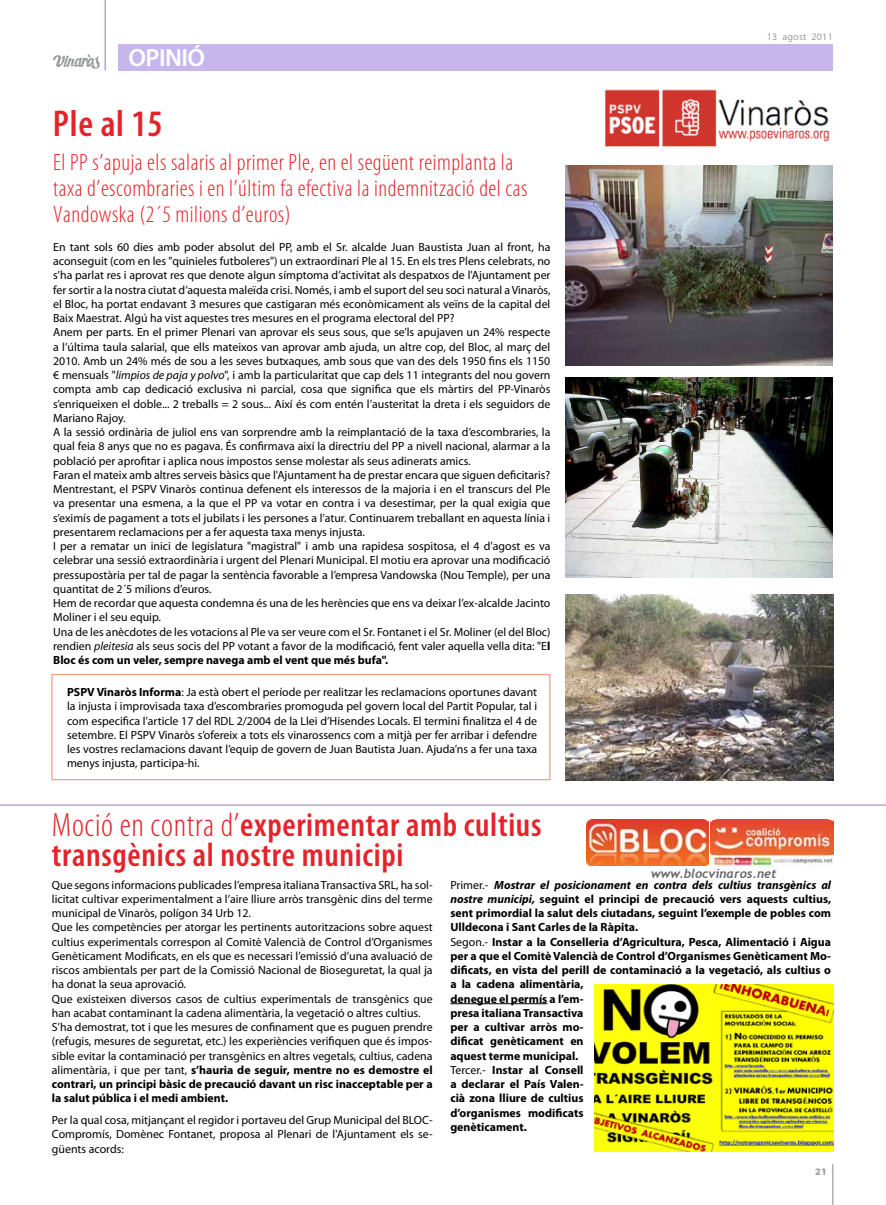
<style>
.page{position:relative;width:886px;height:1205px;background:#fff}
.page>*{position:absolute;margin:0;border:0;box-sizing:border-box;transform-origin:0 0}
.t1{font:600 condensed 37.5px "Myriad Pro";letter-spacing:.02em;color:#e4232a}
.t2{font:600 condensed 33.75px/30px "Myriad Pro";letter-spacing:.02em;color:#e4232a}
.t3{font:600 25px "Myriad Pro";letter-spacing:-.02em;color:#fff}
.t4{font:300 condensed 23.75px/26.2px "Myriad Pro";letter-spacing:.02em;color:#e4232a}
.t5{font:italic 700 12.62px "Trebuchet";color:#646567}
.t6{font:11.88px/14.2px "Myriad Pro";color:#000}
.t7{font:700 11.88px/14.2px "Myriad Pro";color:#000}
.t8{font:10px "Myriad Pro";letter-spacing:.025em;color:#9c9e9f}
.t9{font:900 10px "Myriad Pro";color:#9c9e9f}
.s1{font-style:italic}
.s2{font-weight:700}
.s3{font-weight:300}
.s4{font-weight:400}
</style>
<div class="page">
<hr style="left:832px;top:1164px;width:1px;height:41px;background:#9c9e9f">
<img style="left:711px;top:820px;width:123px;height:49px">
<img style="left:586px;top:819px;width:122px;height:46px">
<hr style="left:0;top:804px;width:886px;height:2px;background:#a897c4">
<img style="left:605px;top:89px;width:225px;height:58px">
<hr style="left:105px;top:0;width:1px;height:71px;background:#a897c4">
<svg style="left:53px;top:54px;width:47px;height:15px"></svg>
<div style="left:118px;top:44px;width:714px;height:27px;background:#c7b6ec"></div>
<hr style="left:450px;top:1003px;width:97px;height:1px;background:#000">
<img style="left:594px;top:984px;width:240px;height:168px">
<img style="left:566px;top:594px;width:268px;height:186px">
<img style="left:566px;top:378px;width:266px;height:200px">
<img style="left:566px;top:165px;width:267px;height:200px">
<div style="left:51px;top:674px;width:499px;height:106px;border:1px solid #f3a087"></div>
<h3 class="t3" style="left:128px;top:42px;width:78px">OPINIÓ</h3>
<h1 class="t1" style="left:53px;top:101px;width:111px">Ple al 15</h1>
<h3 class="t4" style="left:53px;top:149px;width:476px">El PP s’apuja els salaris al primer Ple, en el següent reimplanta la taxa d’escombraries i en l’últim fa efectiva la indemnització del cas<br>Vandowska (2´5 milions d’euros)</h3>
<p class="t6" style="left:53px;top:239px;width:499px">En tant sols 60 dies amb poder absolut del PP, amb el Sr. alcalde Juan Baustista Juan al front, ha aconseguit (com en les "quinieles futboleres") un extraordinari Ple al 15. En els tres Plens celebrats, no s’ha parlat res i aprovat res que denote algun símptoma d’activitat als despatxos de l'Ajuntament per fer sortir a la nostra ciutat d’aquesta maleïda crisi. Només, i amb el suport del seu soci natural a Vinaròs, el Bloc, ha portat endavant 3 mesures que castigaran més econòmicament als veïns de la capital del Baix Maestrat. Algú ha vist aquestes tres mesures en el programa electoral del PP?<br>Anem per parts. En el primer Plenari van aprovar els seus sous, que se’ls apujaven un 24% respecte a l’última taula salarial, que ells mateixos van aprovar amb ajuda, un altre cop, del Bloc, al març del 2010. Amb un 24% més de sou a les seves butxaques, amb sous que van des dels 1950 fins els 1150 € mensuals "<span class="s1">limpios de paja y polvo</span>", i amb la particularitat que cap dels 11 integrants del nou govern compta amb cap dedicació exclusiva ni parcial, cosa que significa que els màrtirs del PP-Vinaròs s’enriqueixen el doble... 2 treballs = 2 sous... Així és com entén l’austeritat la dreta i els seguidors de Mariano Rajoy.<br>A la sessió ordinària de juliol ens van sorprendre amb la reimplantació de la taxa d’escombraries, la qual feia 8 anys que no es pagava. És confirmava així la directriu del PP a nivell nacional, alarmar a la població per aprofitar i aplica nous impostos sense molestar als seus adinerats amics.<br>Faran el mateix amb altres serveis bàsics que l'Ajuntament ha de prestar encara que siguen deficitaris?<br>Mentrestant, el PSPV Vinaròs continua defenent els interessos de la majoria i en el transcurs del Ple va presentar una esmena, a la que el PP va votar en contra i va desestimar, per la qual exigia que s’eximís de pagament a tots el jubilats i les persones a l’atur. Continuarem treballant en aquesta línia i presentarem reclamacions per a fer aquesta taxa menys injusta.<br>I per a rematar un inici de legislatura "magistral" i amb una rapidesa sospitosa, el 4 d’agost es va celebrar una sessió extraordinària i urgent del Plenari Municipal. El motiu era aprovar una modificació pressupostària per tal de pagar la sentència favorable a l’empresa Vandowska (Nou Temple), per una quantitat de 2´5 milions d’euros.<br>Hem de recordar que aquesta condemna és una de les herències que ens va deixar l’ex-alcalde Jacinto Moliner i el seu equip.<br>Una de les anècdotes de les votacions al Ple va ser veure com el Sr. Fontanet i el Sr. Moliner (el del Bloc) rendien <span class="s1">pleitesia</span> als seus socis del PP votant a favor de la modificació, fent valer aquella vella dita: "E<span class="s2">l Bloc és com un veler, sempre navega amb el vent que més bufa".</span></p>
<p class="t6" style="left:67px;top:685px;width:472px;text-align:justify"><span class="s2">PSPV Vinaròs Informa</span>: Ja està obert el període per realitzar les reclamacions oportunes davant la injusta i improvisada taxa d’escombraries promoguda pel govern local del Partit Popular, tal i com especifica l’article 17 del RDL 2/2004 de la Llei d’Hisendes Locals. El termini finalitza el 4 de setembre. El PSPV Vinaròs s’ofereix a tots els vinarossencs com a mitjà per fer arribar i defendre les vostres reclamacions davant l’equip de govern de Juan Bautista Juan. Ajuda’ns a fer una taxa menys injusta, participa-hi.</p>
<h2 class="t2" style="left:52px;top:809px;width:491px"><span class="s3">Moció en contra d’</span>experimentar amb cultius transgènics al nostre municipi</h2>
<p class="t8" style="left:767px;top:30px;width:67px">13 agost 2011</p>
<p class="t5" style="left:651px;top:865px;width:127px">www.blocvinaros.net</p>
<p class="t6" style="left:52px;top:877px;width:382px">Que segons informacions publicades l’empresa italiana Transactiva SRL, ha sol· licitat cultivar experimentalment a l’aire lliure arròs transgènic dins del terme municipal de Vinaròs, polígon 34 Urb 12.<br>Que les competències per atorgar les pertinents autoritzacions sobre aquest cultius experimentals correspon al Comitè Valencià de Control d’Organismes Genèticament Modificats, en els que es necessari l’emissió d’una avaluació de riscos ambientals per part de la Comissió Nacional de Bioseguretat, la qual ja ha donat la seua aprovació.<br>Que existeixen diversos casos de cultius experimentals de transgènics que han acabat contaminant la cadena alimentària, la vegetació o altres cultius.<br>S’ha demostrat, tot i que les mesures de confinament que es puguen prendre (refugis, mesures de seguretat, etc.) les experiències verifiquen que és impos&shy;sible evitar la contaminació per transgènics en altres vegetals, cultius, cadena alimentària, i que per tant, <span class="s2">s’hauria de seguir, mentre no es demostre el contrari, un principi bàsic de precaució davant un risc inacceptable per a la salut pública i el medi ambient.</span></p>
<p class="t6" style="left:52px;top:1113px;width:382px;text-align:justify">Per la qual cosa, mitjançant el regidor i portaveu del Grup Municipal del BLOC-Compromís, Domènec Fontanet, proposa al Plenari de l'Ajuntament els se&shy;güents acords:</p>
<p class="t7" style="left:450px;top:877px;width:382px"><span class="s4">Primer.-</span> <span class="s1">Mostrar el posicionament en contra dels cultius transgènics al nostre municipi,</span> seguint el principi de precaució vers aquests cultius, sent primordial la salut dels ciutadans, seguint l’exemple de pobles com Ulldecona i Sant Carles de la Ràpita.<br><span class="s4">Segon.-</span> Instar a la Conselleria d’Agricultura, Pesca, Alimentació i Aigua per a que el Comitè Valencià de Control d’Organismes Genèticament Mo&shy;dificats, en vista del perill de contaminació a la vegetació, als cultius o a la cadena alimentària,<br>denegue el permís a l’em-<br>presa italiana Transactiva<br>per a cultivar arròs mo-<br>dificat genèticament en<br>aquest terme municipal.<br><span class="s4">Tercer.-</span> Instar al Consell<br>a declarar el País Valen-<br>cià zona lliure de cultius<br>d’organismes modificats<br>genèticament.</p>
<p class="t9" style="left:815px;top:1165px;width:13px">21</p>
</div>
